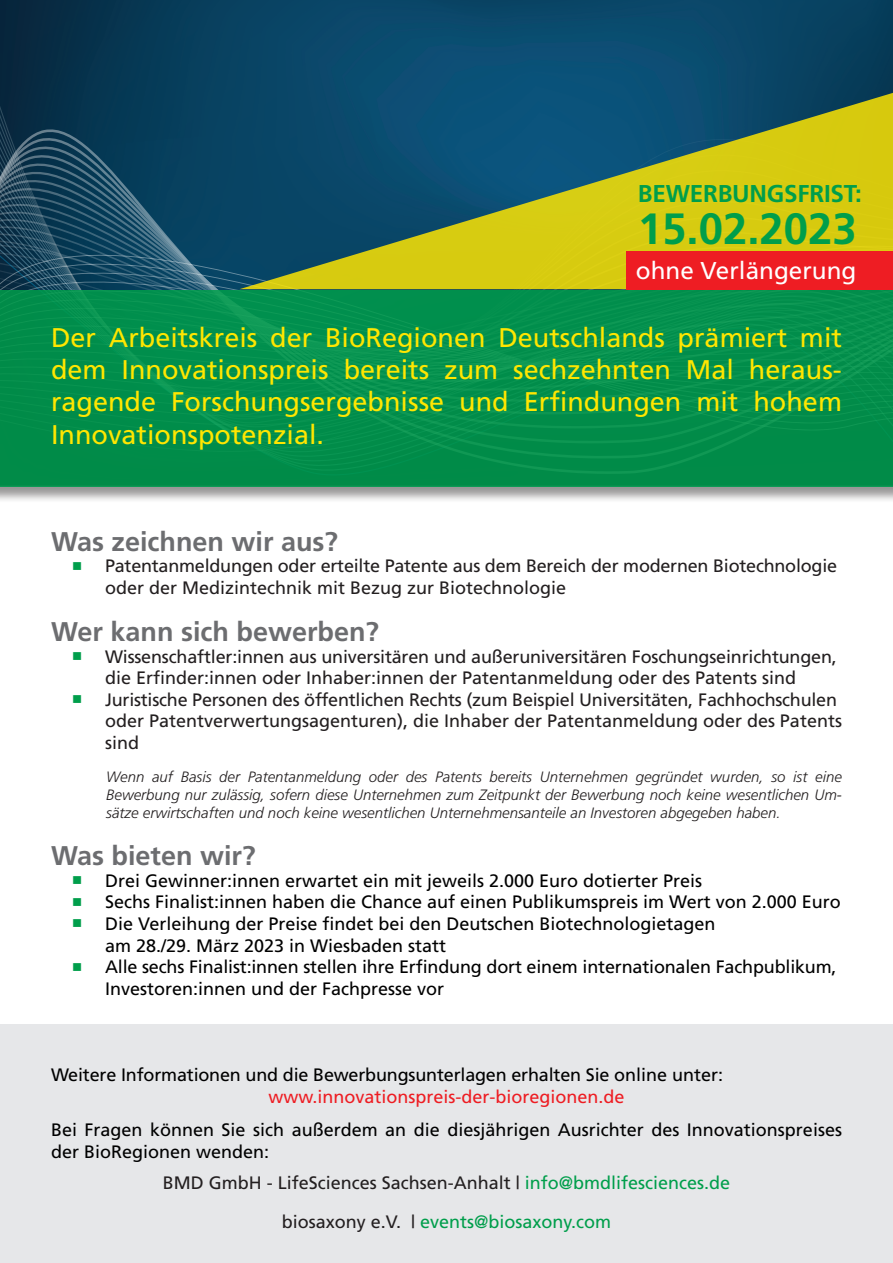
<style>
.page{position:relative;width:893px;height:1263px;background:#fff}
.page>*{position:absolute;margin:0;border:0;box-sizing:border-box;transform-origin:0 0}
.t1{font:700 43.8px "Frutiger";color:#009e4b}
.t2{font:27px/32.4px "Frutiger";color:#ffe601;text-align:justify}
.t3{font:700 27px "Frutiger";color:#6c6d70}
.t4{font:700 24.3px "Frutiger";letter-spacing:-.01em;color:#009e4b}
.t5{font:24.3px "Frutiger";color:#fff}
.t6{font:18px/21.6px "Frutiger";color:#000}
.t7{font:18px/21.6px "Frutiger";letter-spacing:-.01em;color:#231f20}
.t8{font:18px "Frutiger";color:#ee1d23}
.t9{font:18px "Frutiger";color:#009e4b}
.t10{font:italic 300 15px/18px "Frutiger";color:#231f20;text-align:justify}
.s1{color:#009e4b}
.s2{color:#231f20}
</style>
<div class="page">
<div style="left:0;top:1025px;width:893px;height:238px;background:#e6e7e9"></div>
<img style="left:0;top:0;width:893px;height:19px">
<svg style="left:0;top:19px;width:893px;height:110px;background:#084262"></svg>
<svg style="left:0;top:129px;width:893px;height:161px;background:#194862"></svg>
<svg style="left:240px;top:93px;width:653px;height:196px;background:#688644"></svg>
<div style="left:0;top:291px;width:893px;height:212px;background:#231f20;opacity:.55"></div>
<div style="left:0;top:290px;width:893px;height:197px;background:#018e4c"></div>
<div style="left:627px;top:251px;width:266px;height:38px;background:#ee1d23"></div>
<p class="t4" style="left:638px;top:179px;width:226px">BEWERBUNGSFRIST:</p>
<p class="t1" style="left:638px;top:203px;width:220px">15.02.2023</p>
<p class="t5" style="left:636px;top:256px;width:222px">ohne Verlängerung</p>
<p class="t2" style="left:51px;top:321px;width:792px">Der Arbeitskreis der BioRegionen Deutschlands prämiert mit dem Innovationspreis bereits zum sechzehnten Mal heraus&shy;ragende Forschungsergebnisse und Erfindungen mit hohem Innovationspotenzial.</p>
<p class="t3" style="left:51px;top:525px;width:289px">Was zeichnen wir aus?</p>
<p class="t7" style="left:105px;top:555px;width:734px;text-indent:-33px"><span class="s1">■</span> Patentanmeldungen oder erteilte Patente aus dem Bereich der modernen Biotechnologie oder der Medizintechnik mit Bezug zur Biotechnologie</p>
<p class="t3" style="left:51px;top:616px;width:330px">Wer kann sich bewerben?</p>
<p class="t7" style="left:72px;top:645px;width:766px;text-align:center"><span class="s1">■</span> Wissenschaftler:innen aus universitären und außeruniversitären Foschungseinrichtungen, die Erfinder:innen oder Inhaber:innen der Patentanmeldung oder des Patents sind</p>
<p class="t7" style="left:105px;top:688px;width:738px;text-indent:-33px"><span class="s1">■</span> Juristische Personen des öffentlichen Rechts (zum Beispiel Universitäten, Fachhochschulen oder Patentverwertungsagenturen), die Inhaber der Patentanmeldung oder des Patents sind</p>
<p class="t10" style="left:106px;top:768px;width:737px">Wenn auf Basis der Patentanmeldung oder des Patents bereits Unternehmen gegründet wurden, so ist eine Bewerbung nur zulässig, sofern diese Unternehmen zum Zeitpunkt der Bewerbung noch keine wesentlichen Um&shy;sätze erwirtschaften und noch keine wesentlichen Unternehmensanteile an Investoren abgegeben haben.</p>
<p class="t3" style="left:51px;top:840px;width:206px">Was bieten wir?</p>
<p class="t6" style="left:72px;top:869px;width:631px"><span class="s1">■</span> Drei Gewinner:innen erwartet ein mit jeweils 2.000 Euro dotierter Preis</p>
<p class="t6" style="left:72px;top:891px;width:770px"><span class="s1">■</span> Sechs Finalist:innen haben die Chance auf einen Publikumspreis im Wert von 2.000 Euro</p>
<p class="t6" style="left:72px;top:913px;width:645px"><span class="s1">■</span> Die Verleihung der Preise findet bei den Deutschen Biotechnologietagen</p>
<p class="t6" style="left:105px;top:934px;width:343px">am 28./29. März 2023 in Wiesbaden statt</p>
<p class="t6" style="left:105px;top:956px;width:733px;text-indent:-33px"><span class="s1">■</span> Alle sechs Finalist:innen stellen ihre Erfindung dort einem internationalen Fachpublikum,<br>Investoren:innen und der Fachpresse vor</p>
<p class="t6" style="left:51px;top:1064px;width:674px">Weitere Informationen und die Bewerbungsunterlagen erhalten Sie online unter:</p>
<p class="t8" style="left:269px;top:1086px;width:357px">www.innovationspreis-der-bioregionen.de</p>
<p class="t6" style="left:51px;top:1119px;width:792px">Bei Fragen können Sie sich außerdem an die diesjährigen Ausrichter des Innovationspreises der BioRegionen wenden:</p>
<p class="t7" style="left:163px;top:1172px;width:569px">BMD GmbH - LifeSciences Sachsen-Anhalt | <span class="s1">info@bmdlifesciences.de</span></p>
<p class="t9" style="left:282px;top:1211px;width:331px"><span class="s2">biosaxony e.V. |</span> events@biosaxony.com</p>
</div>
